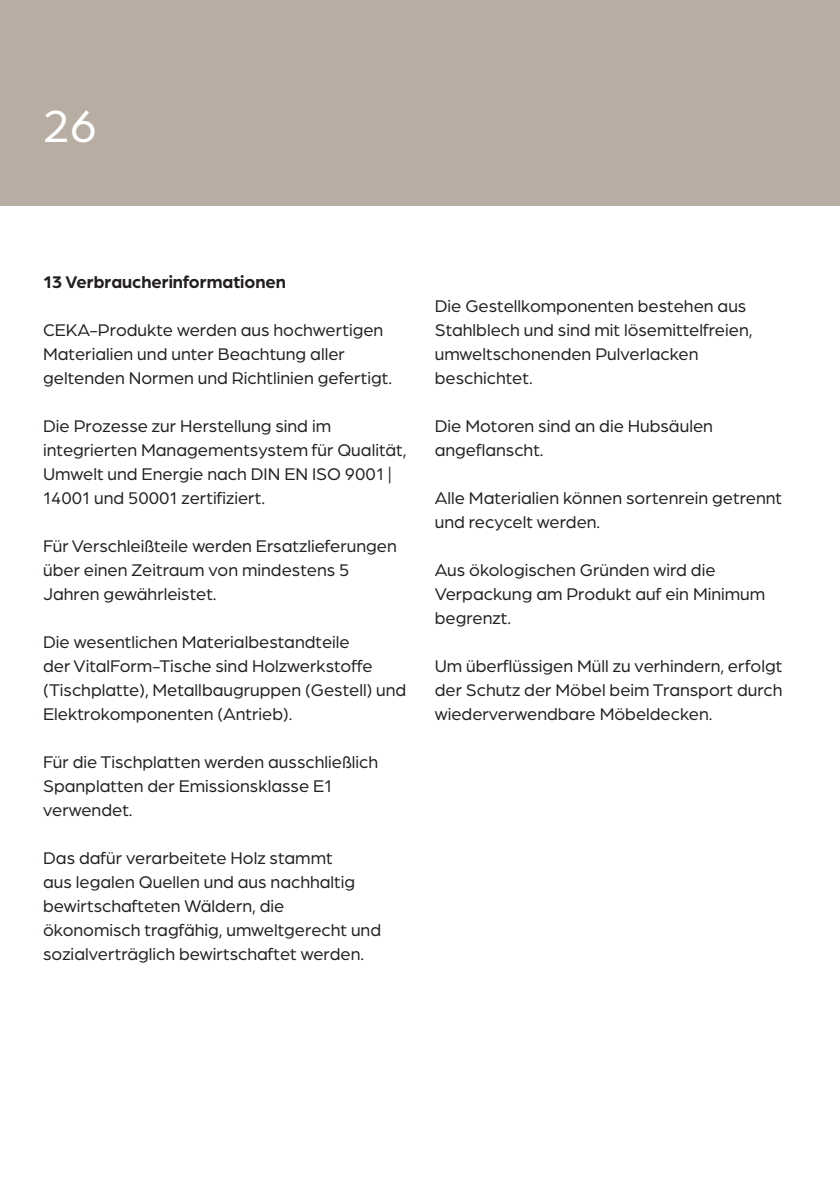
<style>
.page{position:relative;width:840px;height:1191px;background:#fff}
.page>*{position:absolute;margin:0;border:0;box-sizing:border-box;transform-origin:0 0}
.t1{font:48px "Arboria";color:#fff}
.t2{font:18px/24px "Arboria";color:#231f20}
.t3{font:700 18px "Arboria";color:#231f20}
</style>
<div class="page">
<div style="left:0;top:0;width:839px;height:205px;background:#b8ada3"></div>
<h1 class="t1" style="left:43px;top:94px;width:56px">26</h1>
<p class="t3" style="left:43px;top:270px;width:244px">13 Verbraucherinformationen</p>
<p class="t2" style="left:43px;top:317px;width:350px">CEKA-Produkte werden aus hochwertigen<br>Materialien und unter Beachtung aller geltenden Normen und Richtlinien gefertigt.</p>
<p class="t2" style="left:43px;top:413px;width:364px">Die Prozesse zur Herstellung sind im integrierten Managementsystem für Qualität, Umwelt und Energie nach DIN EN ISO 9001 | 14001 und 50001 zertifiziert.</p>
<p class="t2" style="left:43px;top:533px;width:355px">Für Verschleißteile werden Ersatzlieferungen über einen Zeitraum von mindestens 5<br>Jahren gewährleistet.</p>
<p class="t2" style="left:43px;top:629px;width:364px">Die wesentlichen Materialbestandteile<br>der VitalForm-Tische sind Holzwerkstoffe (Tischplatte), Metallbaugruppen (Gestell) und Elektrokomponenten (Antrieb).</p>
<p class="t2" style="left:43px;top:749px;width:336px">Für die Tischplatten werden ausschließlich<br>Spanplatten der Emissionsklasse E1 verwendet.</p>
<p class="t2" style="left:43px;top:845px;width:339px">Das dafür verarbeitete Holz stammt<br>aus legalen Quellen und aus nachhaltig bewirtschafteten Wäldern, die ökonomisch tragfähig, umweltgerecht und sozialverträglich bewirtschaftet werden.</p>
<p class="t2" style="left:434px;top:293px;width:319px">Die Gestellkomponenten bestehen aus<br>Stahlblech und sind mit lösemittelfreien, umweltschonenden Pulverlacken beschichtet.</p>
<p class="t2" style="left:434px;top:413px;width:279px">Die Motoren sind an die Hubsäulen angeflanscht.</p>
<p class="t2" style="left:434px;top:485px;width:348px">Alle Materialien können sortenrein getrennt und recycelt werden.</p>
<p class="t2" style="left:434px;top:557px;width:332px">Aus ökologischen Gründen wird die<br>Verpackung am Produkt auf ein Minimum begrenzt.</p>
<p class="t2" style="left:434px;top:653px;width:349px;text-align:justify">Um überflüssigen Müll zu verhindern, erfolgt der Schutz der Möbel beim Transport durch wiederverwendbare Möbeldecken.</p>
</div>
